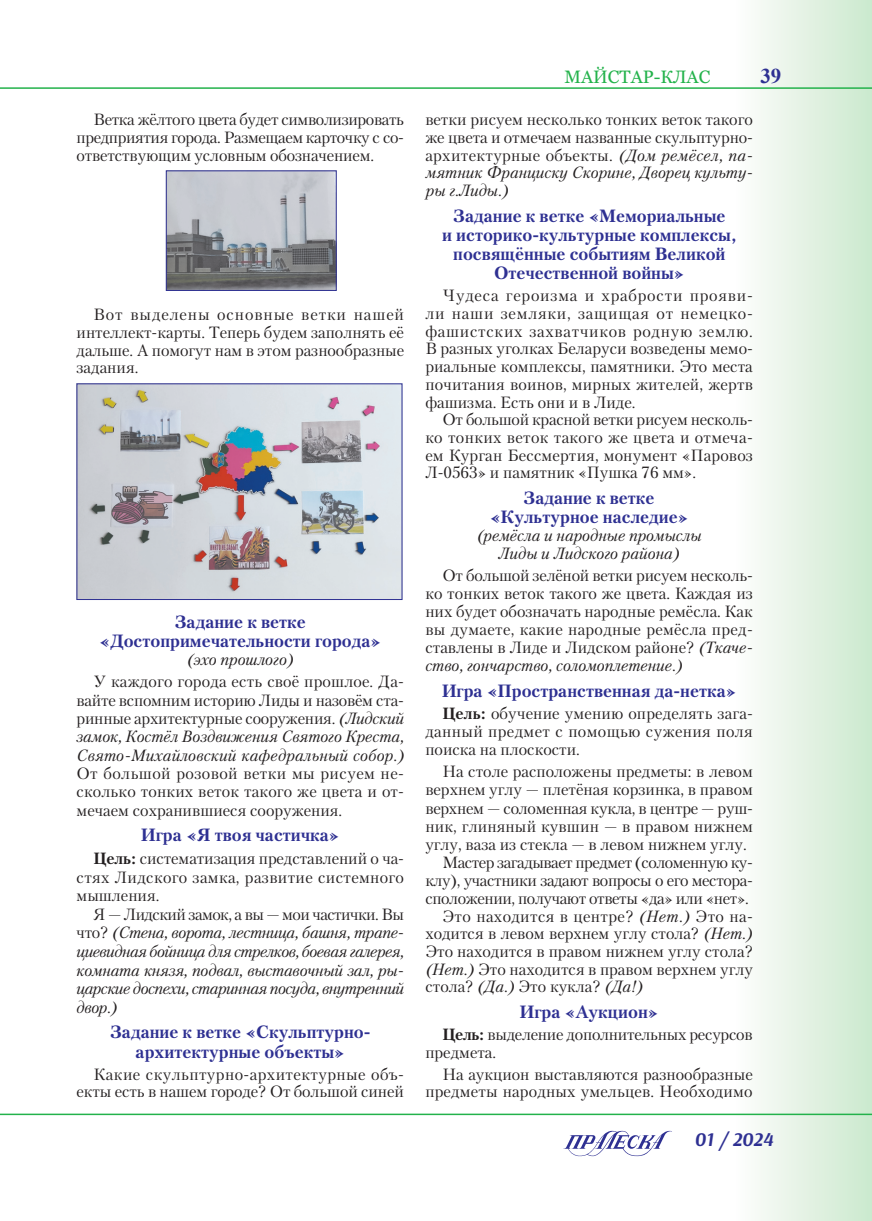
<style>
.page{position:relative;width:872px;height:1221px;background:#fff}
.page>*{position:absolute;margin:0;border:0;box-sizing:border-box;transform-origin:0 0}
.t1{font:700 21px "Times New Roman";color:#2e3092}
.t2{font:italic 700 19.5px "Arsenal";color:#2e3092}
.t3{font:18px "Georgia";color:#23b24b}
.Центр_цвет{font:700 17.7px/19.2px "Petersburg C";color:#2e3092;text-align:center}
.Текст{font:16.2px/17.7px "Petersburg C";color:#231f20;text-align:justify}
.Текст-2{font:italic 16.2px/18.6px "Petersburg C";letter-spacing:-.03em;color:#231f20;text-align:justify}
.Текст-3{font:16.2px/17.7px "Petersburg C";letter-spacing:.025em;color:#231f20;text-align:right}
.Курсив_к_цвету{font:italic 16.2px/17.7px "Petersburg C";color:#231f20;text-align:center}
.s1{font-style:italic}
.s2{font-weight:700}
.s3{font-style:normal}
</style>
<div class="page">
<div style="left:735px;top:0;width:137px;height:1220px;background:linear-gradient(to right,#fefdfd,#cbe9cd)"></div>
<hr style="left:0;top:1113px;width:872px;height:2px;background:#23b24b">
<svg style="left:563px;top:1130px;width:109px;height:26px"></svg>
<hr style="left:0;top:87px;width:872px;height:2px;background:#23b24b">
<img style="left:168px;top:172px;width:166px;height:117px">
<div style="left:166px;top:170px;width:170px;height:121px;border:1px solid #2e3092"></div>
<img style="left:79px;top:385px;width:321px;height:213px">
<div style="left:77px;top:383px;width:325px;height:217px;border:1px solid #2e3092"></div>
<p class="Текст" style="left:77px;top:111px;width:329px;text-indent:17px">Ветка жёлтого цвета будет символизировать предприятия города. Размещаем карточку с со&shy;ответствующим условным обозначением.</p>
<p class="Текст" style="left:77px;top:305px;width:329px;text-indent:17px">Вот выделены основные ветки нашей интеллект-карты. Теперь будем заполнять её дальше. А помогут нам в этом разнообразные задания.</p>
<p class="Центр_цвет" style="left:99px;top:612px;width:284px">Задание к ветке «Достопримечательности города»</p>
<p class="Курсив_к_цвету" style="left:187px;top:650px;width:109px">(эхо прошлого)</p>
<p class="Текст" style="left:77px;top:672px;width:329px;line-height:18.3px;text-indent:17px">У каждого города есть своё прошлое. Да&shy;вайте вспомним историю Лиды и назовём ста&shy;ринные архитектурные сооружения. <span class="s1">(Лидский замок, Костёл Воздвижения Святого Креста, Свято-Михайловский кафедральный собор.)<br></span>От большой розовой ветки мы рисуем не&shy;сколько тонких веток такого же цвета и от&shy;мечаем сохранившиеся сооружения.</p>
<p class="Центр_цвет" style="left:141px;top:825px;width:200px">Игра «Я твоя частичка»</p>
<p class="Текст" style="left:77px;top:848px;width:329px;line-height:18.6px;text-indent:17px"><span class="s2">Цель:</span> систематизация представлений о ча&shy;стях Лидского замка, развитие системного мышления.</p>
<p class="Текст-2" style="left:77px;top:904px;width:329px;text-indent:17px"><span class="s3">Я — Лидский замок, а вы — мои частички. Вы что?</span> (Стена, ворота, лестница, башня, трапе&shy;циевидная бойница для стрелков, боевая галерея, комната князя, подвал, выставочный зал, ры&shy;царские доспехи, старинная посуда, внутренний двор.)</p>
<p class="Центр_цвет" style="left:110px;top:1022px;width:262px">Задание к ветке «Скульптурно&shy;архитектурные объекты»</p>
<p class="Текст-3" style="left:77px;top:1064px;width:329px">Какие скульптурно-архитектурные объ&shy;екты есть в нашем городе? От большой синей</p>
<p class="t3" style="left:564px;top:66px;width:147px">майстар-клас</p>
<p class="t1" style="left:760px;top:62px;width:22px">39</p>
<p class="Текст" style="left:425px;top:111px;width:329px">ветки рисуем несколько тонких веток такого же цвета и отмечаем названные скульптурно&shy;архитектурные объекты. <span class="s1">(Дом ремёсел, па&shy;мятник Франциску Скорине, Дворец культу&shy;ры г.Лиды.)</span></p>
<p class="Центр_цвет" style="left:442px;top:206px;width:296px">Задание к ветке «Мемориальные<br>и историко-культурные комплексы, посвящённые событиям Великой<br>Отечественной войны»</p>
<p class="Текст" style="left:425px;top:286px;width:329px;text-indent:18px">Чудеса героизма и храбрости прояви&shy;ли наши земляки, защищая от немецко&shy;фашистских захватчиков родную землю.<br>В разных уголках Беларуси возведены мемо&shy;риальные комплексы, памятники. Это места почитания воинов, мирных жителей, жертв фашизма. Есть они и в Лиде.</p>
<p class="Текст" style="left:425px;top:410px;width:329px;text-indent:17px">От большой красной ветки рисуем несколь&shy;ко тонких веток такого же цвета и отмеча&shy;ем Курган Бессмертия, монумент «Паровоз Л-0563» и памятник «Пушка 76 мм».</p>
<p class="Центр_цвет" style="left:490px;top:488px;width:200px">Задание к ветке «Культурное наследие»</p>
<p class="Курсив_к_цвету" style="left:476px;top:526px;width:226px">(ремёсла и народные промыслы<br>Лиды и Лидского района)</p>
<p class="Текст" style="left:425px;top:566px;width:329px;text-indent:17px">От большой зелёной ветки рисуем несколь&shy;ко тонких веток такого же цвета. Каждая из них будет обозначать народные ремёсла. Как вы думаете, какие народные ремёсла пред&shy;ставлены в Лиде и Лидском районе? <span class="s1">(Ткаче&shy;ство, гончарство, соломоплетение.)</span></p>
<p class="Центр_цвет" style="left:442px;top:680px;width:296px">Игра «Пространственная да-нетка»</p>
<p class="Текст" style="left:425px;top:704px;width:329px;text-indent:17px"><span class="s2">Цель:</span> обучение умению определять зага&shy;данный предмет с помощью сужения поля поиска на плоскости.</p>
<p class="Текст" style="left:425px;top:762px;width:329px;line-height:18.1px;text-indent:17px">На столе расположены предметы: в левом верхнем углу — плетёная корзинка, в правом верхнем — соломенная кукла, в центре — руш&shy;ник, глиняный кувшин — в правом нижнем углу, ваза из стекла — в левом нижнем углу.</p>
<p class="Текст" style="left:425px;top:853px;width:329px;text-indent:17px">Мастер загадывает предмет (соломенную ку&shy;клу), участники задают вопросы о его местора&shy;сположении, получают ответы «да» или «нет».</p>
<p class="Текст" style="left:425px;top:906px;width:329px;text-indent:17px">Это находится в центре? <span class="s1">(Нет.)</span> Это на&shy;ходится в левом верхнем углу стола? <span class="s1">(Нет.)<br></span>Это находится в правом нижнем углу стола? <span class="s1">(Нет.)</span> Это находится в правом верхнем углу стола? <span class="s1">(Да.)</span> Это кукла? <span class="s1">(Да!)</span></p>
<p class="Центр_цвет" style="left:519px;top:1002px;width:141px">Игра «Аукцион»</p>
<p class="Текст" style="left:425px;top:1025px;width:329px;text-indent:17px"><span class="s2">Цель:</span> выделение дополнительных ресурсов предмета.</p>
<p class="Текст" style="left:425px;top:1064px;width:329px;text-align:right">На аукцион выставляются разнообразные предметы народных умельцев. Необходимо</p>
<p class="t2" style="left:694px;top:1126px;width:80px">01 / 2024</p>
</div>
